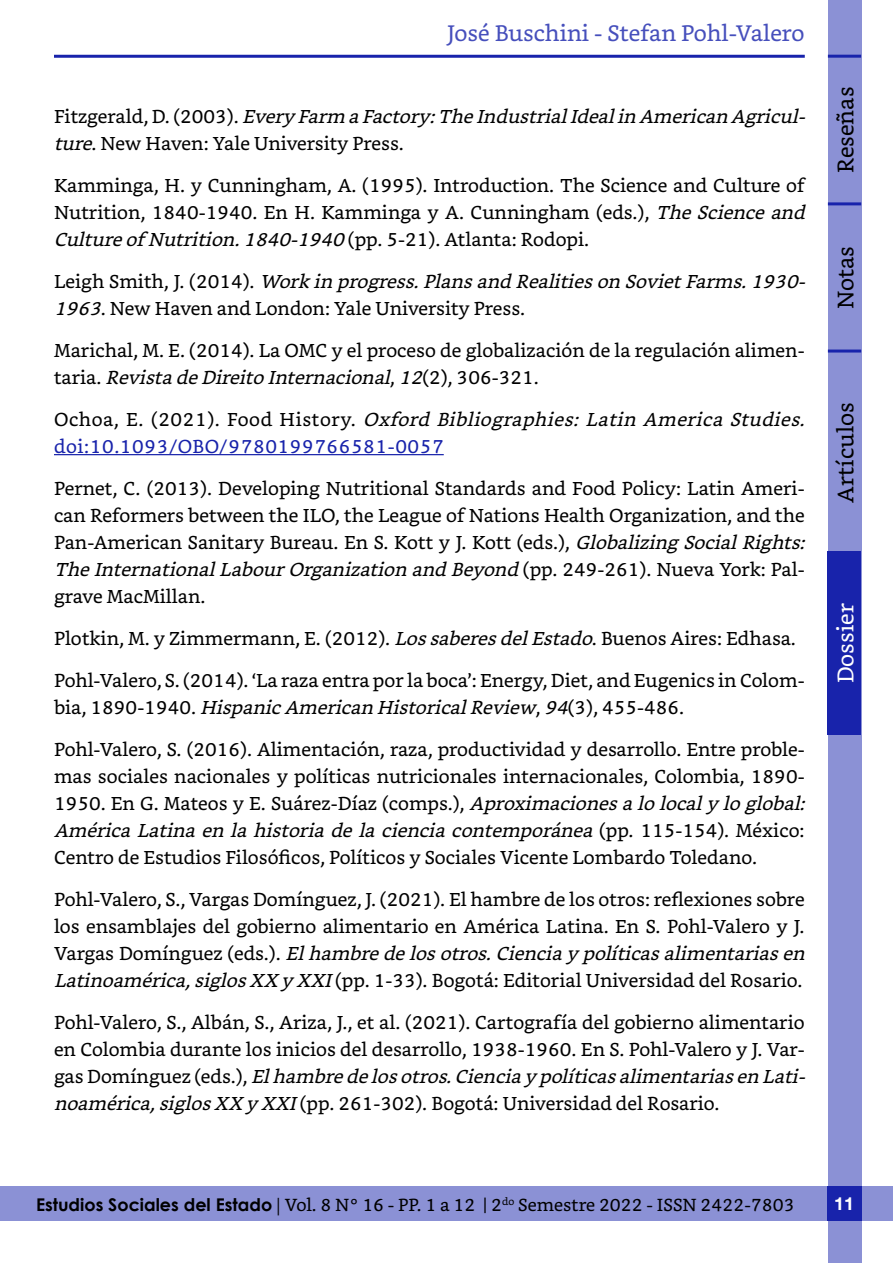
<style>
.page{position:relative;width:893px;height:1263px;background:#fff}
.page>*{position:absolute;margin:0;border:0;box-sizing:border-box;transform-origin:0 0}
.t1{font:22.5px "Bookerly";color:#464fbc}
.t2{font:22.5px "Bookerly";color:#000}
.t3{font:22.5px "Bookerly";color:#fff}
.Cuerpo{font:18.75px/27px "Bookerly";color:#000}
.Cuerpo-2{font:italic 18.75px/27px "Bookerly";color:#000}
.t4{font:700 18px "Helvetica Neue";color:#fff}
.t5{font:17.55px "Bookerly";color:#000}
.s1{font-style:normal}
.s2{font-style:italic}
.s3{font-style:normal;color:#1823ab}
.s4{font-family:"Century Gothic";font-weight:700}
.s5{font-family:"Minion Pro"}
</style>
<div class="page">
<div style="left:0;top:1187px;width:893px;height:34px;background:#8b91d5"></div>
<div style="left:828px;top:0;width:33px;height:1263px;background:#8b91d5"></div>
<div style="left:828px;top:551px;width:33px;height:184px;background:#1823ab"></div>
<hr style="left:828px;top:202px;width:33px;height:3px;background:#1823ab">
<hr style="left:828px;top:350px;width:33px;height:3px;background:#1823ab">
<div style="left:827px;top:1187px;width:34px;height:34px;background:#1823ab"></div>
<hr style="left:54px;top:55px;width:751px;height:3px;background:#1823ab">
<hr style="left:828px;top:55px;width:33px;height:3px;background:#1823ab">
<hr style="left:54px;top:454px;width:390px;height:1px;background:#1823ab">
<p class="t1" style="left:447px;top:20px;width:359px">José Buschini - Stefan Pohl-Valero</p>
<p class="Cuerpo-2" style="left:54px;top:103px;width:759px"><span class="s1">F i t z g e r a l d , D . ( 2 0 0 3 ) .</span> EveryFarm aFactory:TheIndustrialIdealinAmericanAgricul&shy;ture<span class="s1">. New Haven: Yale University Press.</span></p>
<p class="Cuerpo" style="left:54px;top:172px;width:759px">Kamminga, H. y Cunningham, A. (1995). Introduction. The Science and Culture of<br>Nutrition, 1840-1940. En H. Kamminga y A. Cunningham (eds.), <span class="s2">TheScienceand<br>Cultureof Nutrition.1840-1940</span> (p p . 5 - 2 1 ) . Atl ant a : Ro do p i .</p>
<p class="Cuerpo" style="left:54px;top:268px;width:759px">L e i g h S m i t h , J . ( 2 0 1 4 ) . <span class="s2">Workinprogress.PlansandRealitiesonSovietFarms.1930-<br>1963</span>. New Haven and London: Yale University Press.</p>
<p class="Cuerpo" style="left:54px;top:337px;width:752px">Marichal, M. E. (2014). La OMC y el proceso de globalización de la regulación alimen&shy;t a r i a . <span class="s2">RevistadeDireitoInternacional</span>, <span class="s2">12</span>( 2 ) , 3 0 6 - 3 2 1 .</p>
<p class="Cuerpo-2" style="left:54px;top:406px;width:759px"><span class="s1">O c h o a , E . ( 2 0 2 1 ) . F o o d H i s t o r y .</span> Oxford Bibliographies:Latin AmericaStudies. <span class="s3">doi:10.1093/OBO/9780199766581-0057</span></p>
<p class="Cuerpo" style="left:54px;top:475px;width:759px">Pernet, C. (2013). Developing Nutritional Standards and Food Policy: Latin Ameri&shy;can Reformers between the ILO, the League of Nations Health Organization, and the Pan-American Sanitary Bureau. En S. Kott y J. Kott (eds.), <span class="s2">GlobalizingSocialRights:<br>TheInternationalLabourOrganizationandBeyond</span> ( p p . 2 4 9 - 2 6 1 ) . N u e v a Y o r k : P a l - grave MacMillan.</p>
<p class="Cuerpo" style="left:54px;top:625px;width:743px">Plotkin, M. y Zimmermann, E. (2012). <span class="s2">LossaberesdelEstado</span>. Buenos Aires: Edhasa.</p>
<p class="Cuerpo" style="left:54px;top:667px;width:752px">Pohl-Valero, S. (2014). ‘La raza entra por la boca’: Energy, Diet, and Eugenics in Colom&shy;b i a , 1 8 9 0 - 1 9 4 0 . <span class="s2">HispanicAmericanHistoricalReview</span>, <span class="s2">94</span>( 3 ) , 4 5 5 - 4 8 6 .</p>
<p class="Cuerpo" style="left:54px;top:736px;width:759px">Pohl-Valero, S. (2016). Alimentación, raza, productividad y desarrollo. Entre proble&shy;mas sociales nacionales y políticas nutricionales internacionales, Colombia, 1890- 1950. En G. Mateos y E. Suárez-Díaz (comps.), <span class="s2">Aproximacionesalolocalyloglobal:<br>AméricaLatinaenlahistoriadelacienciacontemporánea</span>( p p . 1 1 5 - 1 5 4 ) . M é x i c o :<br>Centro de Estudios Filosóficos, Políticos y Sociales Vicente Lombardo Toledano.</p>
<p class="Cuerpo" style="left:54px;top:886px;width:759px">Pohl-Valero, S., Vargas Domínguez, J. (2021). El hambre de los otros: reflexiones sobre los ensamblajes del gobierno alimentario en América Latina. En S. Pohl-Valero y J.<br>V a r g a s D o m í n g u e z ( e d s . ) . <span class="s2">Elhambredelosotros.Cienciaypolíticasalimentariasen Latinoamérica,siglosXX yXXI</span>(pp. 1-33). Bogotá: Editorial Universidad del Rosario.</p>
<p class="Cuerpo" style="left:54px;top:1009px;width:759px">Pohl-Valero, S., Albán, S., Ariza, J., et al. (2021). Cartografía del gobierno alimentario en Colombia durante los inicios del desarrollo, 1938-1960. En S. Pohl-Valero y J. Var&shy;g a s D o m í n g u e z ( e d s . ) , <span class="s2">Elhambredelosotros.CienciaypolíticasalimentariasenLati&shy;noamérica,siglosXX yXXI</span>(pp. 261-302). Bogotá: Universidad del Rosario.</p>
<p class="t2" style="left:833px;top:173px;width:88px;rotate:-90deg">Reseñas</p>
<p class="t2" style="left:833px;top:309px;width:65px;rotate:-90deg">Notas</p>
<p class="t2" style="left:833px;top:503px;width:102px;rotate:-90deg">Artículos</p>
<p class="t3" style="left:833px;top:683px;width:82px;rotate:-90deg">Dossier</p>
<p class="t5" style="left:36px;top:1194px;width:760px"><span class="s4">Estudios Sociales del Estado</span> <span class="s5">|</span> Vol. 8 N° 16 - PP. 1 a 12 | 2<sup>do</sup> Semestre 2022 - ISSN 2422-7803</p>
<p class="t4" style="left:834px;top:1192px;width:22px">11</p>
</div>
